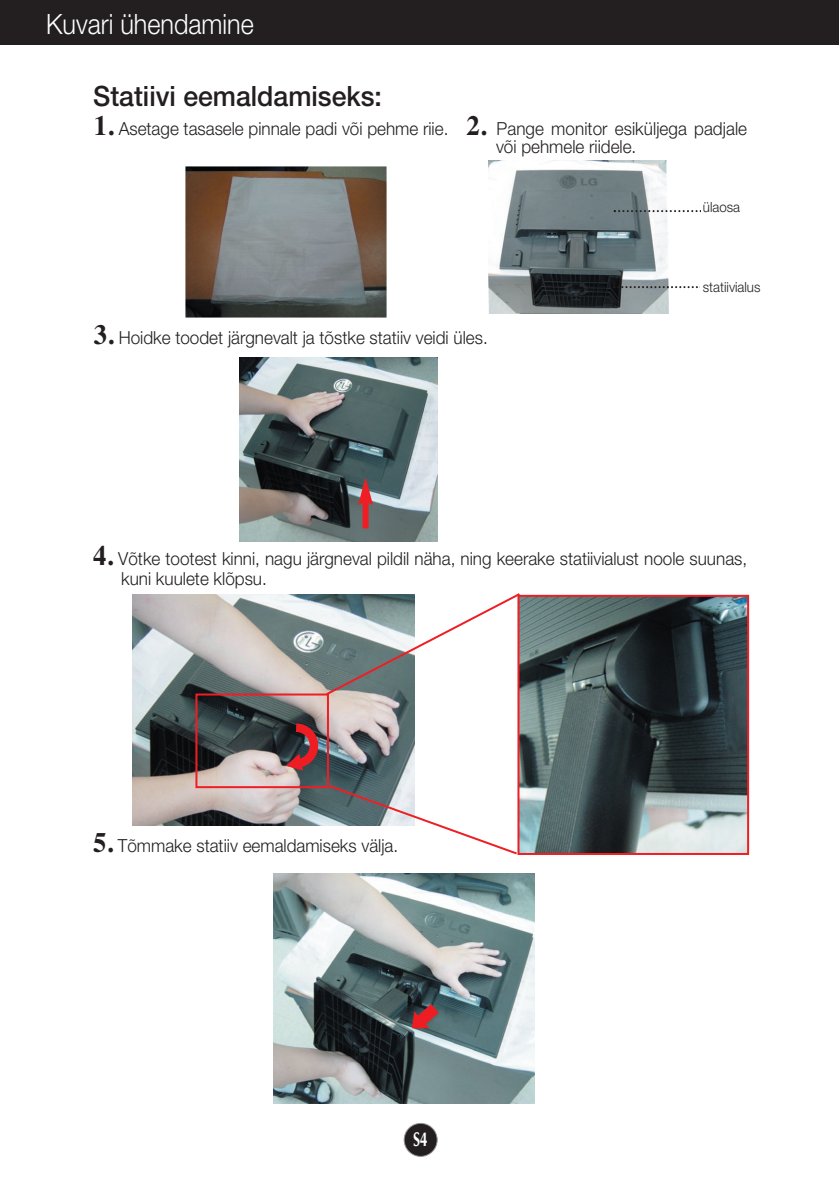
<style>
.page{position:relative;width:839px;height:1189px;background:#fff}
.page>*{position:absolute;margin:0;border:0;box-sizing:border-box;transform-origin:0 0}
.t1{font:500 28px "Helvetica Neue CE";color:#231f20;scale:.95 1}
.t2{font:300 28px "Helvetica Neue CE";color:#fff;scale:.9 1}
.t3{font:700 20px "Optima";color:#fff;scale:.7 1}
.t4{font:300 18px/18px "Helvetica Neue CE";color:#231f20;scale:.95 1}
.t5{font:300 14px "Helvetica Neue CE";color:#231f20;scale:.95 1}
.s1{font-family:"Times";font-weight:700;font-size:28px}
</style>
<div class="page">
<div style="left:404px;top:1123px;width:33px;height:33px;background:#231f20;border-radius:50%"></div>
<div style="left:403px;top:1123px;width:34px;height:34px;border:2px solid #939598;border-radius:50%"></div>
<div style="left:0;top:0;width:839px;height:45px;background:#231f20"></div>
<img style="left:185px;top:166px;width:202px;height:152px">
<img style="left:489px;top:160px;width:179px;height:153px">
<svg style="left:613px;top:210px;width:88px;height:2px"></svg>
<svg style="left:608px;top:286px;width:92px;height:2px"></svg>
<img style="left:239px;top:357px;width:198px;height:185px">
<div style="left:362px;top:500px;width:6px;height:28px;background:#ee1e24"></div>
<svg style="left:358px;top:477px;width:15px;height:28px"></svg>
<img style="left:133px;top:595px;width:281px;height:230px">
<img style="left:520px;top:598px;width:226px;height:254px">
<div style="left:517px;top:595px;width:232px;height:260px;border:2px solid #ee1e24"></div>
<svg style="left:286px;top:723px;width:36px;height:50px;background:#72393e"></svg>
<div style="left:195px;top:693px;width:134px;height:95px;border:2px solid #ee1e24"></div>
<svg style="left:324px;top:593px;width:198px;height:104px"></svg>
<svg style="left:327px;top:783px;width:192px;height:72px"></svg>
<img style="left:274px;top:873px;width:260px;height:231px">
<svg style="left:412px;top:1004px;width:27px;height:24px"></svg>
<h1 class="t2" style="left:46px;top:14px;width:232px">Kuvari ühendamine</h1>
<h1 class="t1" style="left:93px;top:86px;width:305px">Statiivi eemaldamiseks:</h1>
<p class="t4" style="left:94px;top:121px;width:374px"><span class="s1">1.</span> Asetage tasasele pinnale padi või pehme riie.</p>
<p class="t4" style="left:496px;top:121px;width:266px;text-indent:-30px"><span class="s1">2.</span> Pange monitor esiküljega padjale või pehmele riidele.</p>
<p class="t5" style="left:703px;top:202px;width:41px">ülaosa</p>
<p class="t5" style="left:703px;top:282px;width:62px">statiivialus</p>
<p class="t4" style="left:94px;top:330px;width:416px"><span class="s1">3.</span> Hoidke toodet järgnevalt ja tõstke statiiv veidi üles.</p>
<p class="t4" style="left:121px;top:550px;width:660px;line-height:20px;text-indent:-28px"><span class="s1">4.</span> Võtke tootest kinni, nagu järgneval pildil näha, ning keerake statiivialust noole suunas, kuni kuulete klõpsu.</p>
<p class="t4" style="left:93px;top:838px;width:322px"><span class="s1">5.</span> Tõmmake statiiv eemaldamiseks välja.</p>
<p class="t3" style="left:413px;top:1131px;width:22px">S4</p>
</div>
